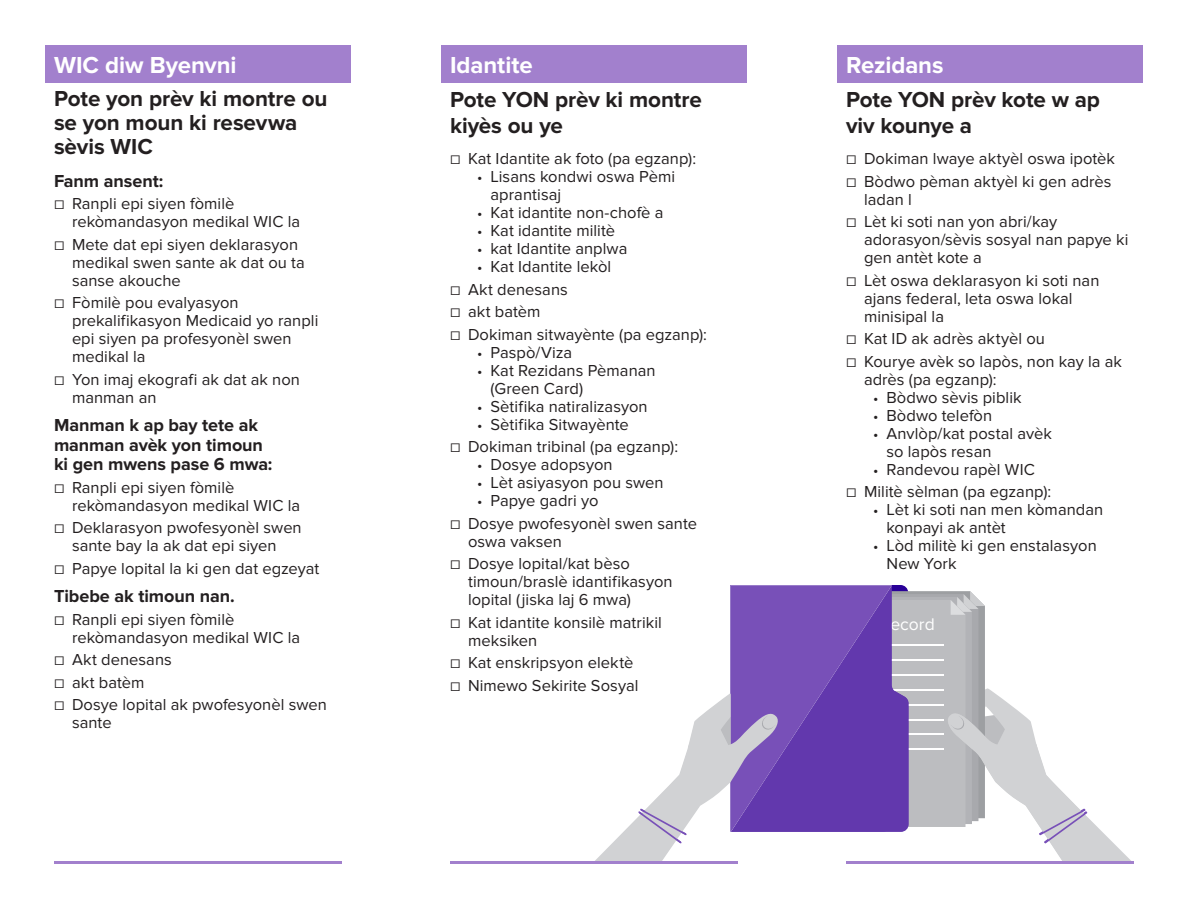
<style>
.page{position:relative;width:1188px;height:918px;background:#fff}
.page>*{position:absolute;margin:0;border:0;box-sizing:border-box;transform-origin:0 0}
.Heads{font:700 24px "Proxima Nova";letter-spacing:-.005em;color:#fff}
.Head_2{font:700 22.5px/24px "Proxima Nova";letter-spacing:-.005em;color:#231f20}
.subhead{font:700 18px/19.5px "Proxima Nova";letter-spacing:-.005em;color:#231f20}
.t1{font:17.55px "Proxima Nova";color:#fff}
.t2{font:16.5px/18px "Proxima Nova";letter-spacing:.005em;color:#231f20}
.s1{font-style:italic;font-size:15px}
.s2{font-size:15px}
</style>
<div class="page">
<svg style="left:595px;top:585px;width:536px;height:276px"></svg>
<hr style="left:54px;top:861px;width:288px;height:3px;background:#a280cd">
<div style="left:441px;top:45px;width:306px;height:38px;background:#a280cd"></div>
<div style="left:837px;top:45px;width:306px;height:38px;background:#a280cd"></div>
<hr style="left:450px;top:861px;width:288px;height:3px;background:#a280cd">
<hr style="left:846px;top:861px;width:288px;height:3px;background:#a280cd">
<div style="left:45px;top:45px;width:306px;height:38px;background:#a280cd"></div>
<p class="Heads" style="left:54px;top:51px;width:184px">WIC diw Byenvni</p>
<p class="Head_2" style="left:54px;top:87px;width:275px">Pote yon prèv ki montre ou se yon moun ki resevwa sèvis WIC</p>
<p class="subhead" style="left:54px;top:172px;width:111px">Fanm ansent:</p>
<p class="t2" style="left:72px;top:195px;width:230px;text-indent:-18px"><span class="s1">☐</span> Ranpli epi siyen fòmilè rekòmandasyon medikal WIC la</p>
<p class="t2" style="left:72px;top:236px;width:234px;text-indent:-18px"><span class="s1">☐</span> Mete dat epi siyen deklarasyon medikal swen sante ak dat ou ta sanse akouche</p>
<p class="t2" style="left:72px;top:294px;width:248px;text-indent:-18px"><span class="s1">☐</span> Fòmilè pou evalyasyon prekalifikasyon Medicaid yo ranpli epi siyen pa profesyonèl swen medikal la</p>
<p class="t2" style="left:72px;top:371px;width:229px;text-indent:-18px"><span class="s1">☐</span> Yon imaj ekografi ak dat ak non manman an</p>
<p class="subhead" style="left:54px;top:416px;width:220px">Manman k ap bay tete ak manman avèk yon timoun ki gen mwens pase 6 mwa:</p>
<p class="t2" style="left:72px;top:479px;width:230px;text-indent:-18px"><span class="s1">☐</span> Ranpli epi siyen fòmilè rekòmandasyon medikal WIC la</p>
<p class="t2" style="left:54px;top:519px;width:249px;text-align:center"><span class="s1">☐</span> Deklarasyon pwofesyonèl swen sante bay la ak dat epi siyen</p>
<p class="t2" style="left:54px;top:560px;width:267px"><span class="s1">☐</span> Papye lopital la ki gen dat egzeyat</p>
<p class="subhead" style="left:54px;top:587px;width:182px">Tibebe ak timoun nan.</p>
<p class="t2" style="left:72px;top:611px;width:230px;text-indent:-18px"><span class="s1">☐</span> Ranpli epi siyen fòmilè rekòmandasyon medikal WIC la</p>
<p class="t2" style="left:54px;top:651px;width:119px"><span class="s1">☐</span> Akt denesans</p>
<p class="t2" style="left:54px;top:674px;width:92px"><span class="s1">☐</span> akt batèm</p>
<p class="t2" style="left:72px;top:696px;width:256px;text-indent:-18px"><span class="s1">☐</span> Dosye lopital ak pwofesyonèl swen sante</p>
<p class="Heads" style="left:450px;top:51px;width:84px">Idantite</p>
<p class="Head_2" style="left:450px;top:88px;width:254px;line-height:25.5px">Pote YON prèv ki montre kiyès ou ye</p>
<p class="t2" style="left:450px;top:150px;width:248px"><span class="s1">☐</span> Kat Idantite ak foto (pa egzanp):</p>
<p class="t2" style="left:490px;top:168px;width:186px;text-indent:-14px"><span class="s2">•</span> Lisans kondwi oswa Pèmi aprantisaj</p>
<p class="t2" style="left:477px;top:204px;width:188px"><span class="s2">•</span> Kat idantite non-chofè a</p>
<p class="t2" style="left:477px;top:222px;width:140px"><span class="s2">•</span> Kat idantite militè</p>
<p class="t2" style="left:477px;top:240px;width:152px"><span class="s2">•</span> kat Idantite anplwa</p>
<p class="t2" style="left:477px;top:258px;width:136px"><span class="s2">•</span> Kat Idantite lekòl</p>
<p class="t2" style="left:450px;top:281px;width:119px"><span class="s1">☐</span> Akt denesans</p>
<p class="t2" style="left:450px;top:303px;width:92px"><span class="s1">☐</span> akt batèm</p>
<p class="t2" style="left:450px;top:326px;width:259px"><span class="s1">☐</span> Dokiman sitwayènte (pa egzanp):</p>
<p class="t2" style="left:477px;top:344px;width:97px"><span class="s2">•</span> Paspò/Viza</p>
<p class="t2" style="left:490px;top:362px;width:167px;text-indent:-14px"><span class="s2">•</span> Kat Rezidans Pèmanan (Green Card)</p>
<p class="t2" style="left:477px;top:398px;width:172px"><span class="s2">•</span> Sètifika natiralizasyon</p>
<p class="t2" style="left:477px;top:416px;width:153px"><span class="s2">•</span> Sètifika Sitwayènte</p>
<p class="t2" style="left:450px;top:438px;width:230px"><span class="s1">☐</span> Dokiman tribinal (pa egzanp):</p>
<p class="t2" style="left:477px;top:456px;width:137px"><span class="s2">•</span> Dosye adopsyon</p>
<p class="t2" style="left:477px;top:474px;width:188px"><span class="s2">•</span> Lèt asiyasyon pou swen</p>
<p class="t2" style="left:477px;top:492px;width:123px"><span class="s2">•</span> Papye gadri yo</p>
<p class="t2" style="left:468px;top:515px;width:231px;text-indent:-18px"><span class="s1">☐</span> Dosye pwofesyonèl swen sante oswa vaksen</p>
<p class="t2" style="left:468px;top:555px;width:206px;text-indent:-18px"><span class="s1">☐</span> Dosye lopital/kat bèso timoun/braslè idantifikasyon lopital (jiska laj 6 mwa)</p>
<p class="t2" style="left:468px;top:614px;width:195px;text-indent:-18px"><span class="s1">☐</span> Kat idantite konsilè matrikil meksiken</p>
<p class="t2" style="left:450px;top:654px;width:185px"><span class="s1">☐</span> Kat enskripsyon elektè</p>
<p class="t2" style="left:450px;top:677px;width:190px"><span class="s1">☐</span> Nimewo Sekirite Sosyal</p>
<p class="Heads" style="left:846px;top:51px;width:99px">Rezidans</p>
<p class="Head_2" style="left:846px;top:88px;width:255px;line-height:25.5px">Pote YON prèv kote w ap viv kounye a</p>
<p class="t2" style="left:846px;top:150px;width:271px"><span class="s1">☐</span> Dokiman lwaye aktyèl oswa ipotèk</p>
<p class="t2" style="left:864px;top:173px;width:249px;text-indent:-18px"><span class="s1">☐</span> Bòdwo pèman aktyèl ki gen adrès ladan l</p>
<p class="t2" style="left:864px;top:213px;width:266px;text-indent:-18px"><span class="s1">☐</span> Lèt ki soti nan yon abri/kay adorasyon/sèvis sosyal nan papye ki gen antèt kote a</p>
<p class="t2" style="left:864px;top:272px;width:237px;text-indent:-18px"><span class="s1">☐</span> Lèt oswa deklarasyon ki soti nan ajans federal, leta oswa lokal minisipal la</p>
<p class="t2" style="left:846px;top:330px;width:200px"><span class="s1">☐</span> Kat ID ak adrès aktyèl ou</p>
<p class="t2" style="left:864px;top:353px;width:260px;text-indent:-18px"><span class="s1">☐</span> Kourye avèk so lapòs, non kay la ak adrès (pa egzanp):</p>
<p class="t2" style="left:873px;top:389px;width:150px"><span class="s2">•</span> Bòdwo sèvis piblik</p>
<p class="t2" style="left:873px;top:407px;width:121px"><span class="s2">•</span> Bòdwo telefòn</p>
<p class="t2" style="left:886px;top:425px;width:167px;text-indent:-14px"><span class="s2">•</span> Anvlòp/kat postal avèk so lapòs resan</p>
<p class="t2" style="left:873px;top:461px;width:163px"><span class="s2">•</span> Randevou rapèl WIC</p>
<p class="t2" style="left:846px;top:483px;width:207px"><span class="s1">☐</span> Militè sèlman (pa egzanp):</p>
<p class="t2" style="left:886px;top:501px;width:218px;text-indent:-14px"><span class="s2">•</span> Lèt ki soti nan men kòmandan konpayi ak antèt</p>
<p class="t2" style="left:886px;top:537px;width:212px;text-indent:-14px"><span class="s2">•</span> Lòd militè ki gen enstalasyon<br>New York</p>
<p class="t1" style="left:880px;top:614px;width:56px">Record</p>
</div>
